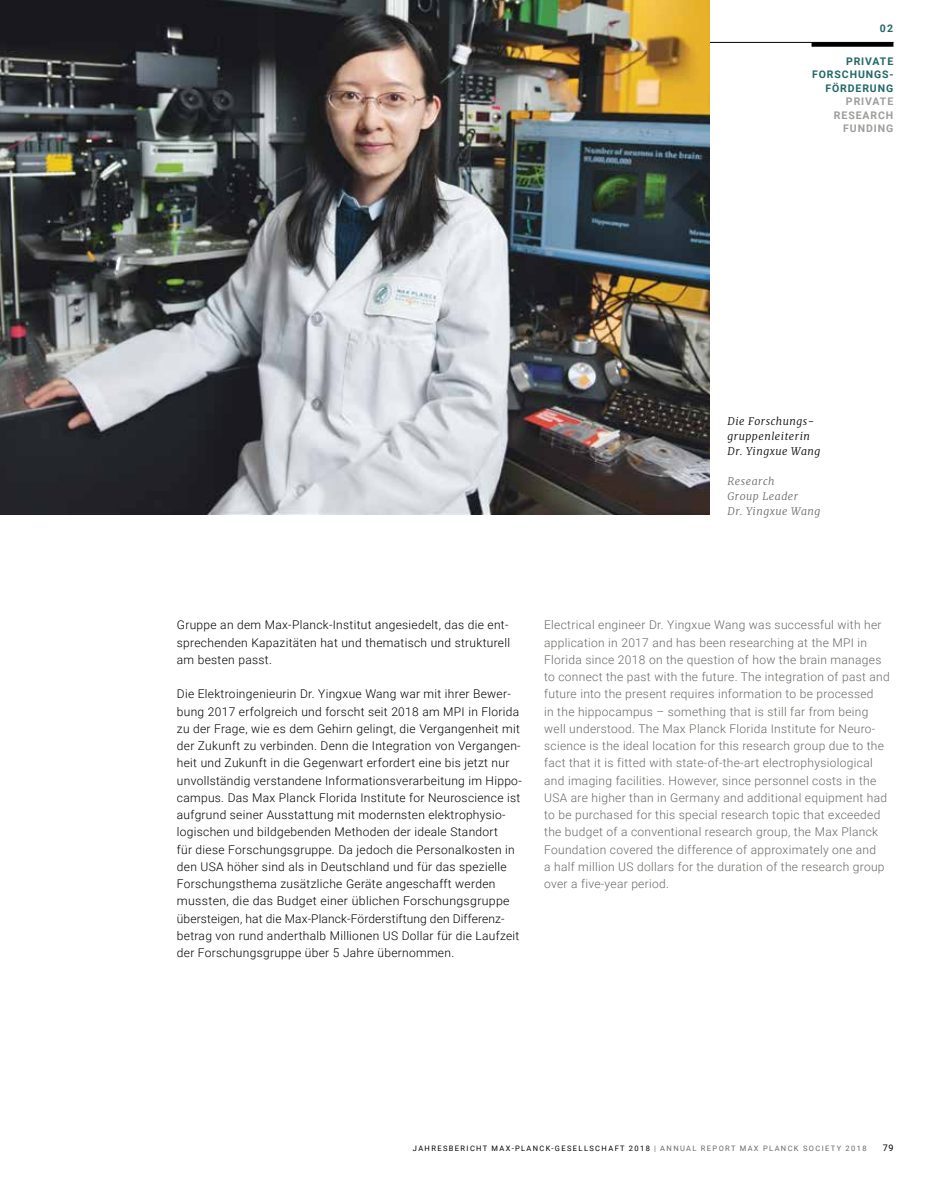
<style>
.page{position:relative;width:936px;height:1191px;background:#fff}
.page>*{position:absolute;margin:0;border:0;box-sizing:border-box;transform-origin:0 0}
.t1{font:300 12px/17.2px "Roboto";letter-spacing:.025em;color:#000}
.t2{font:300 12px/17.2px "Roboto";letter-spacing:.025em;color:#6a6864}
.t3{font:italic 300 10.5px/15px "Merriweather";letter-spacing:.05em;color:#000}
.t4{font:italic 300 10.5px/15px "Merriweather";letter-spacing:.05em;color:#6a6864}
.t5{font:700 10.5px/13.5px "Roboto";letter-spacing:.085em;color:#216866;text-align:right}
.t6{font:700 10.5px/13.5px "Roboto";letter-spacing:.085em;color:#9e9d9b;text-align:right}
.t7{font:9px "Roboto";color:#000}
.t8{font:7.5px "Roboto";letter-spacing:.185em;color:#000}
.s1{color:#6a6864}
</style>
<div class="page">
<hr style="left:0;top:42px;width:893px;height:1px;background:#000">
<div style="left:811px;top:42px;width:82px;height:5px;background:#000"></div>
<img style="left:0;top:0;width:709px;height:514px">
<p class="t5" style="left:879px;top:21px;width:15px">02</p>
<p class="t5" style="left:812px;top:54px;width:83px">PRIVATE<br>FORSCHUNGS-<br>FÖRDERUNG</p>
<p class="t6" style="left:833px;top:95px;width:61px">PRIVATE<br>RESEARCH<br>FUNDING</p>
<p class="t3" style="left:727px;top:413px;width:94px">Die Forschungs&shy;gruppenleiterin<br>Dr. Yingxue Wang</p>
<p class="t4" style="left:727px;top:473px;width:94px">Research<br>Group Leader<br>Dr. Yingxue Wang</p>
<p class="t1" style="left:177px;top:616px;width:335px">Gruppe an dem Max-Planck-Institut angesiedelt, das die ent&shy;sprechenden Kapazitäten hat und thematisch und strukturell am besten passt.</p>
<p class="t1" style="left:177px;top:685px;width:346px">Die Elektroingenieurin Dr. Yingxue Wang war mit ihrer Bewer&shy;bung 2017 erfolgreich und forscht seit 2018 am MPI in Florida zu der Frage, wie es dem Gehirn gelingt, die Vergangenheit mit der Zukunft zu verbinden. Denn die Integration von Vergangen&shy;heit und Zukunft in die Gegenwart erfordert eine bis jetzt nur unvollständig verstandene Informationsverarbeitung im Hippo&shy;campus. Das Max Planck Florida Institute for Neuroscience ist aufgrund seiner Ausstattung mit modernsten elektrophysio&shy;logischen und bildgebenden Methoden der ideale Standort<br>für diese Forschungsgruppe. Da jedoch die Personalkosten in den USA höher sind als in Deutschland und für das spezielle Forschungsthema zusätzliche Geräte angeschafft werden mussten, die das Budget einer üblichen Forschungsgruppe übersteigen, hat die Max-Planck-Förderstiftung den Differenz&shy;betrag von rund anderthalb Millionen US Dollar für die Laufzeit der Forschungsgruppe über 5 Jahre übernommen.</p>
<p class="t2" style="left:544px;top:616px;width:347px">Electrical engineer Dr. Yingxue Wang was successful with her application in 2017 and has been researching at the MPI in Florida since 2018 on the question of how the brain manages to connect the past with the future. The integration of past and future into the present requires information to be processed<br>in the hippocampus – something that is still far from being well understood. The Max Planck Florida Institute for Neuro&shy;science is the ideal location for this research group due to the fact that it is fitted with state-of-the-art electrophysiological and imaging facilities. However, since personnel costs in the USA are higher than in Germany and additional equipment had to be purchased for this special research topic that exceeded the budget of a conventional research group, the Max Planck Foundation covered the difference of approximately one and<br>a half million US dollars for the duration of the research group over a five-year period.</p>
<p class="t8" style="left:413px;top:1143px;width:455px">JAHRESBERICHT MAX-PLANCK-GESELLSCHAFT 2018 <span class="s1">| ANNUAL REPORT MAX PLANCK SOCIETY 2018</span></p>
<p class="t7" style="left:882px;top:1141px;width:12px">79</p>
</div>
